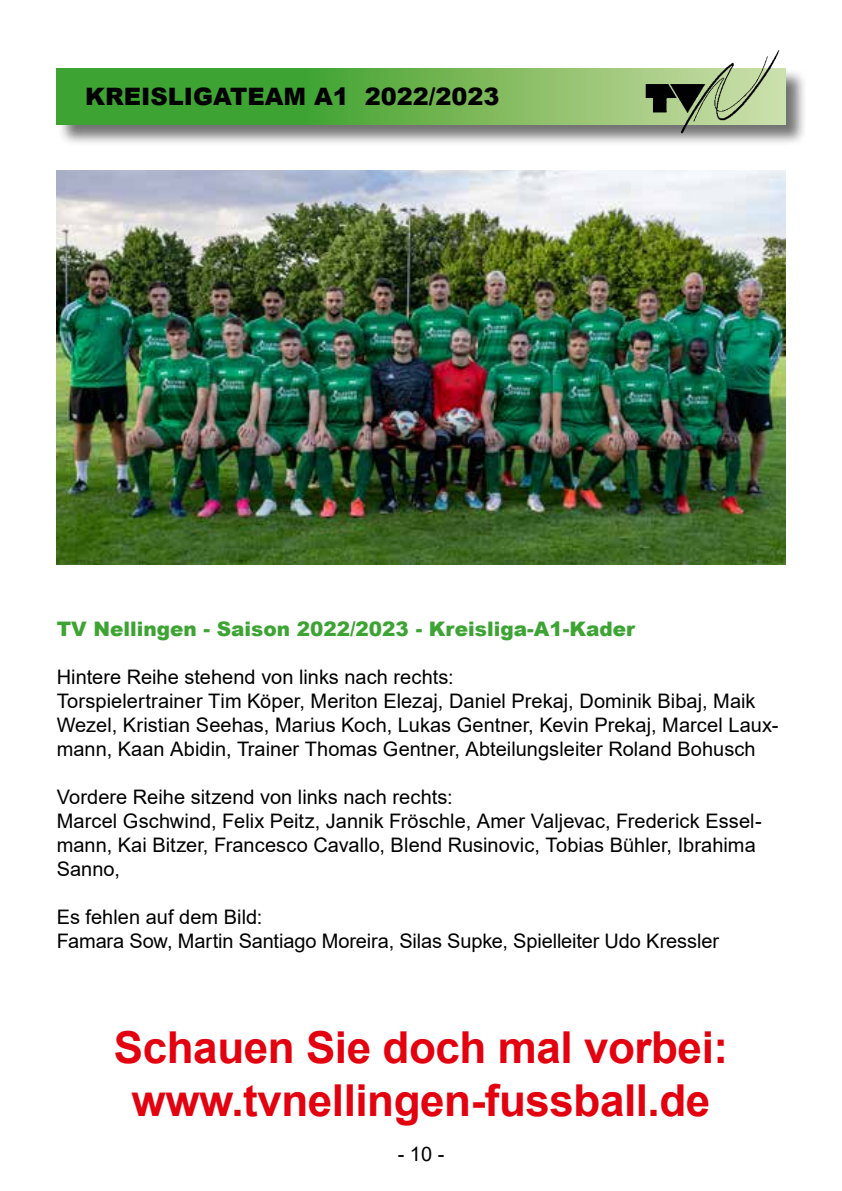
<style>
.page{position:relative;width:842px;height:1191px;background:#fff}
.page>*{position:absolute;margin:0;border:0;box-sizing:border-box;transform-origin:0 0}
.t1{font:700 44px/52.8px "Arial";letter-spacing:-.01em;color:#e3000f;text-align:center}
.t2{font:900 24px "Arial";color:#000}
.t3{font:20px/24px "Arial";color:#000}
.t4{font:900 20px "Arial";color:#3da434}
</style>
<div class="page">
<div style="left:57px;top:68px;width:750px;height:79px;background:#000;opacity:.55"></div>
<svg style="left:57px;top:68px;width:581px;height:57px;background:#5eaf49"></svg>
<img style="left:638px;top:50px;width:148px;height:88px">
<img style="left:57px;top:170px;width:728px;height:394px">
<p class="t2" style="left:85px;top:79px;width:416px">KREISLIGATEAM A1 2022/2023</p>
<p class="t4" style="left:57px;top:614px;width:580px">TV Nellingen - Saison 2022/2023 - Kreisliga-A1-Kader</p>
<p class="t3" style="left:57px;top:664px;width:723px">Hintere Reihe stehend von links nach rechts:<br>Torspielertrainer Tim Köper, Meriton Elezaj, Daniel Prekaj, Dominik Bibaj, Maik Wezel, Kristian Seehas, Marius Koch, Lukas Gentner, Kevin Prekaj, Marcel Laux&shy;mann, Kaan Abidin, Trainer Thomas Gentner, Abteilungsleiter Roland Bohusch</p>
<p class="t3" style="left:57px;top:784px;width:706px">Vordere Reihe sitzend von links nach rechts:<br>Marcel Gschwind, Felix Peitz, Jannik Fröschle, Amer Valjevac, Frederick Essel&shy;mann, Kai Bitzer, Francesco Cavallo, Blend Rusinovic, Tobias Bühler, Ibrahima Sanno,</p>
<p class="t3" style="left:57px;top:904px;width:664px">Es fehlen auf dem Bild:<br>Famara Sow, Martin Santiago Moreira, Silas Supke, Spielleiter Udo Kressler</p>
<h1 class="t1" style="left:114px;top:1021px;width:616px">Schauen Sie doch mal vorbei: www.tvnellingen-fussball.de</h1>
<p class="t3" style="left:398px;top:1142px;width:48px">- 10 -</p>
</div>
